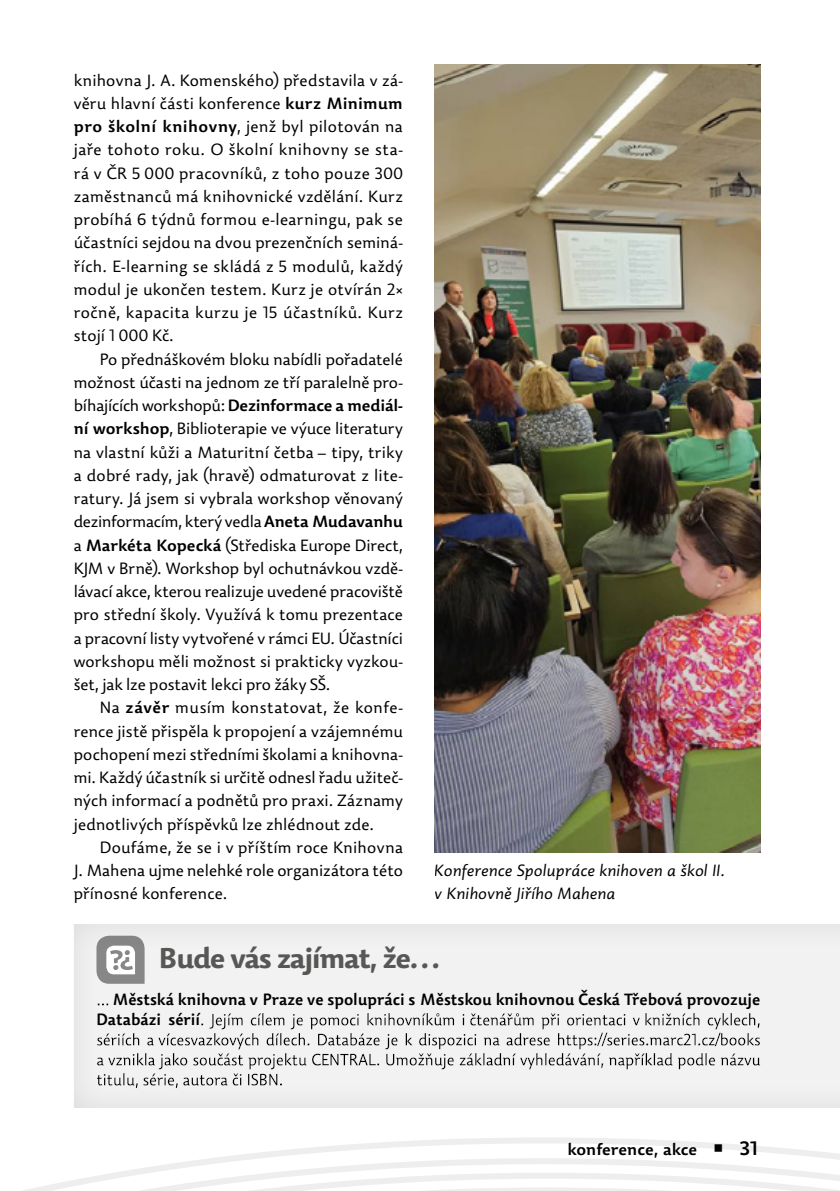
<style>
.page{position:relative;width:840px;height:1191px;background:#fff}
.page>*{position:absolute;margin:0;border:0;box-sizing:border-box;transform-origin:0 0}
.t1{font:700 28px "Dederon Sans";letter-spacing:-.055em;color:#575756}
.CHLEBA_2_d{font:300 16px/23.2px "Dederon Sans";letter-spacing:.005em;color:#000;text-align:justify}
.t2{font:600 16px/20px "Dederon Sans";color:#000;scale:.95 1}
.t3{font:italic 300 16px/23.2px "Dederon Sans";color:#000}
.t4{font:600 16px "Dederon Sans";color:#000}
.s1{font-weight:600}
.s2{font-size:19px}
</style>
<div class="page">
<svg style="left:23px;top:1138px;width:816px;height:53px"></svg>
<svg style="left:54px;top:1158px;width:785px;height:33px"></svg>
<div style="left:72px;top:912px;width:767px;height:198px;background:#000;opacity:.1"></div>
<img style="left:434px;top:65px;width:326px;height:787px">
<p class="CHLEBA_2_d" style="left:74px;top:68px;width:330px">knihovna J. A. Komenského) představila v zá&shy;věru hlavní části konference <span class="s1">kurz Minimum pro školní knihovny</span>, jenž byl pilotován na jaře tohoto roku. O školní knihovny se sta&shy;rá v ČR 5 000 pracovníků, z toho pouze 300 zaměstnanců má knihovnické vzdělání. Kurz probíhá 6 týdnů formou e-learningu, pak se účastníci sejdou na dvou prezenčních seminá&shy;řích. E-learning se skládá z 5 modulů, každý modul je ukončen testem. Kurz je otvírán 2× ročně, kapacita kurzu je 15 účastníků. Kurz stojí 1 000 Kč.</p>
<p class="CHLEBA_2_d" style="left:74px;top:347px;width:330px;text-indent:26px">Po přednáškovém bloku nabídli pořadatelé možnost účasti na jednom ze tří paralelně pro&shy;bíhajících workshopů: <span class="s1">Dezinformace a mediál&shy;ní workshop</span>, Biblioterapie ve výuce literatury na vlastní kůži a Maturitní četba – tipy, triky a dobré rady, jak (hravě) odmaturovat z lite&shy;ratury. Já jsem si vybrala workshop věnovaný dezinformacím, který vedla <span class="s1">Aneta Mudavanhu </span>a <span class="s1">Markéta Kopecká</span> (Střediska Europe Direct, KJM v Brně). Workshop byl ochutnávkou vzdě&shy;lávací akce, kterou realizuje uvedené pracoviště pro střední školy. Využívá k tomu prezentace a pracovní listy vytvořené v rámci EU. Účastníci workshopu měli možnost si prakticky vyzkou&shy;šet, jak lze postavit lekci pro žáky SŠ.</p>
<p class="CHLEBA_2_d" style="left:74px;top:696px;width:330px;text-indent:26px">Na <span class="s1">závěr</span> musím konstatovat, že konfe&shy;rence jistě přispěla k propojení a vzájemnému pochopení mezi středními školami a knihovna&shy;mi. Každý účastník si určitě odnesl řadu užiteč&shy;ných informací a podnětů pro praxi. Záznamy jednotlivých příspěvků lze zhlédnout zde.</p>
<p class="CHLEBA_2_d" style="left:74px;top:835px;width:330px;text-indent:26px">Doufáme, že se i v příštím roce Knihovna J. Mahena ujme nelehké role organizátora této přínosné konference.</p>
<p class="t3" style="left:434px;top:859px;width:291px">Konference Spolupráce knihoven a škol II. v Knihovně Jiřího Mahena</p>
<h1 class="t1" style="left:159px;top:937px;width:283px">Bude vás zajímat, že…</h1>
<p class="t2" style="left:96px;top:989px;width:700px;text-indent:16px">Městská knihovna v Praze ve spolupráci s Městskou knihovnou Česká Třebová provozuje<br>Databázi sérií</p>
<p class="t4" style="left:567px;top:1137px;width:192px">konference, akce ○ <span class="s2">31</span></p>
</div>
